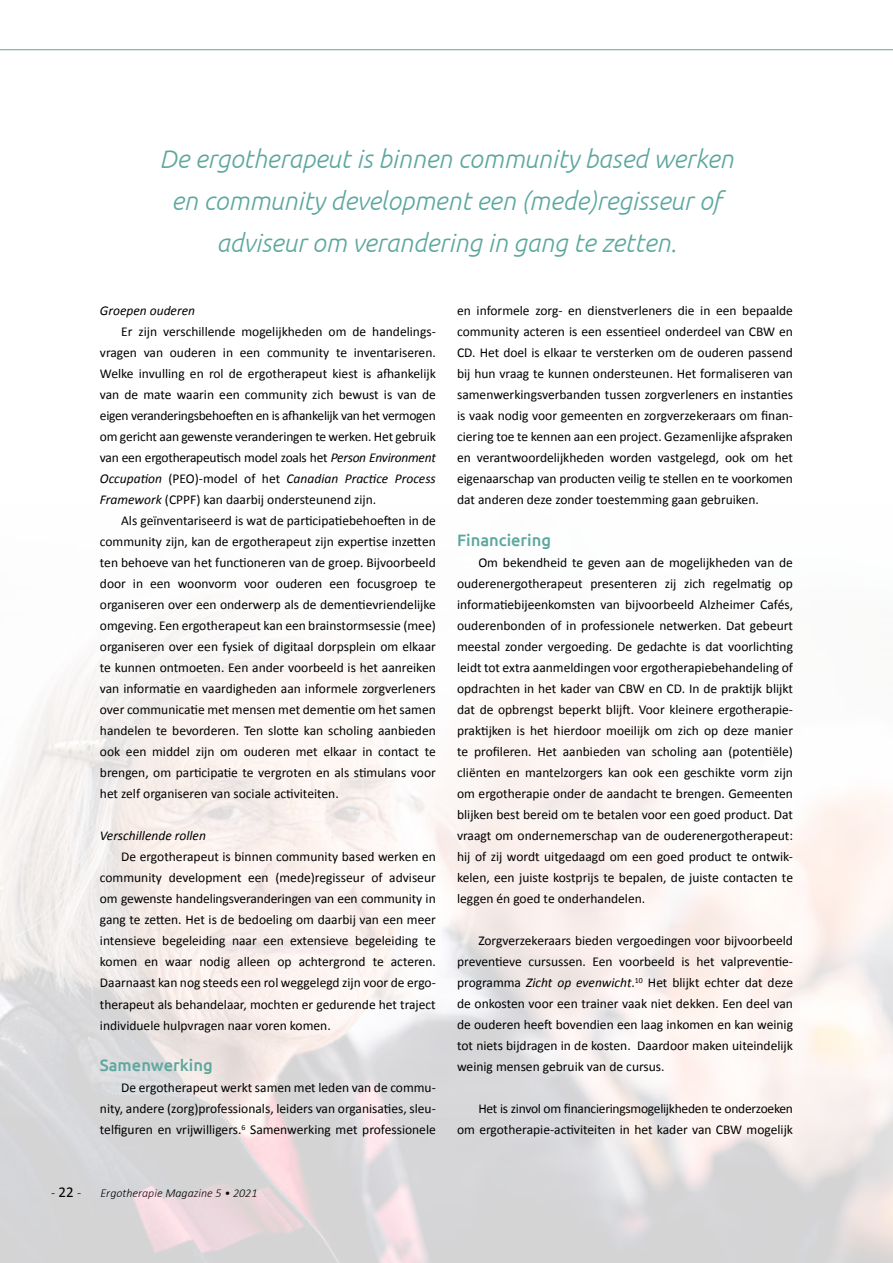
<style>
.page{position:relative;width:893px;height:1263px;background:#fff}
.page>*{position:absolute;margin:0;border:0;box-sizing:border-box;transform-origin:0 0}
.t1{font:italic 300 25.5px/42px "Ubuntu";color:#5ca79e;text-align:center}
.t2{font:500 16.5px "Ubuntu";color:#5ca79e}
.t3{font:13.5px/21px "Calibri";color:#000;text-align:justify}
.t4{font:13.5px/21px "Calibri";letter-spacing:-.02em;color:#000;text-align:right}
.t5{font:italic 13.5px "Calibri";color:#000}
.t6{font:300 13.5px "Calibri";color:#000}
.t7{font:italic 300 12px "Calibri";color:#000}
.s1{font-style:italic}
.s2{font-weight:400;font-size:15px}
</style>
<div class="page">
<hr style="left:0;top:49px;width:893px;height:1px;background:#5ca79e">
<h1 class="t1" style="left:159px;top:137px;width:576px">De ergotherapeut is binnen community based werken en community development een (mede)regisseur of adviseur om verandering in gang te zetten.</h1>
<p class="t5" style="left:100px;top:301px;width:97px">Groepen ouderen</p>
<p class="t3" style="left:100px;top:321px;width:337px;text-indent:21px">Er zijn verschillende mogelijkheden om de handelings&shy;vragen van ouderen in een community te inventariseren.<br>Welke invulling en rol de ergotherapeut kiest is afhankelijk van de mate waarin een community zich bewust is van de eigen veranderingsbehoeften en is afhankelijk van het vermogen om gericht aan gewenste veranderingen te werken. Het gebruik van een ergotherapeutisch model zoals het <span class="s1">Person Environment Occupation</span> (PEO)-model of het <span class="s1">Canadian Practice Process Framework</span> (CPPF) kan daarbij ondersteunend zijn.</p>
<p class="t3" style="left:100px;top:510px;width:337px;text-indent:21px">Als geïnventariseerd is wat de participatiebehoeften in de community zijn, kan de ergotherapeut zijn expertise inzetten ten behoeve van het functioneren van de groep. Bijvoorbeeld door in een woonvorm voor ouderen een focusgroep te organiseren over een onderwerp als de dementievriendelijke omgeving. Een ergotherapeut kan een brainstormsessie (mee) organiseren over een fysiek of digitaal dorpsplein om elkaar te kunnen ontmoeten. Een ander voorbeeld is het aanreiken van informatie en vaardigheden aan informele zorgverleners over communicatie met mensen met dementie om het samen handelen te bevorderen. Ten slotte kan scholing aanbieden ook een middel zijn om ouderen met elkaar in contact te brengen, om participatie te vergroten en als stimulans voor het zelf organiseren van sociale activiteiten.</p>
<p class="t5" style="left:100px;top:826px;width:108px">Verschillende rollen</p>
<p class="t3" style="left:100px;top:846px;width:337px;text-indent:21px">De ergotherapeut is binnen community based werken en community development een (mede)regisseur of adviseur om gewenste handelingsveranderingen van een community in gang te zetten. Het is de bedoeling om daarbij van een meer intensieve begeleiding naar een extensieve begeleiding te komen en waar nodig alleen op achtergrond te acteren.<br>Daarnaast kan nog steeds een rol weggelegd zijn voor de ergo&shy;therapeut als behandelaar, mochten er gedurende het traject individuele hulpvragen naar voren komen.</p>
<p class="t2" style="left:100px;top:1055px;width:114px">Samenwerking</p>
<p class="t3" style="left:100px;top:1077px;width:337px;text-indent:21px">De ergotherapeut werkt samen met leden van de commu&shy;nity, andere (zorg)professionals, leiders van organisaties, sleu&shy;telfiguren en vrijwilligers.<sup>6</sup> Samenwerking met professionele</p>
<p class="t6" style="left:51px;top:1184px;width:32px">-<span class="s2">22</span>-</p>
<p class="t7" style="left:101px;top:1186px;width:158px">Ergotherapie Magazine 5 • 2021</p>
<p class="t3" style="left:457px;top:300px;width:337px">en informele zorg- en dienstverleners die in een bepaalde community acteren is een essentieel onderdeel van CBW en CD. Het doel is elkaar te versterken om de ouderen passend bij hun vraag te kunnen ondersteunen. Het formaliseren van samenwerkingsverbanden tussen zorgverleners en instanties is vaak nodig voor gemeenten en zorgverzekeraars om finan&shy;ciering toe te kennen aan een project. Gezamenlijke afspraken en verantwoordelijkheden worden vastgelegd, ook om het eigenaarschap van producten veilig te stellen en te voorkomen dat anderen deze zonder toestemming gaan gebruiken.</p>
<p class="t2" style="left:457px;top:530px;width:96px">Financiering</p>
<p class="t3" style="left:457px;top:552px;width:337px;text-indent:21px">Om bekendheid te geven aan de mogelijkheden van de ouderenergotherapeut presenteren zij zich regelmatig op informatiebijeenkomsten van bijvoorbeeld Alzheimer Cafés, ouderenbonden of in professionele netwerken. Dat gebeurt meestal zonder vergoeding. De gedachte is dat voorlichting leidt tot extra aanmeldingen voor ergotherapiebehandeling of opdrachten in het kader van CBW en CD. In de praktijk blijkt dat de opbrengst beperkt blijft. Voor kleinere ergotherapie&shy;praktijken is het hierdoor moeilijk om zich op deze manier te profileren. Het aanbieden van scholing aan (potentiële) cliënten en mantelzorgers kan ook een geschikte vorm zijn om ergotherapie onder de aandacht te brengen. Gemeenten blijken best bereid om te betalen voor een goed product. Dat vraagt om ondernemerschap van de ouderenergotherapeut: hij of zij wordt uitgedaagd om een goed product te ontwik&shy;kelen, een juiste kostprijs te bepalen, de juiste contacten te leggen én goed te onderhandelen.</p>
<p class="t3" style="left:457px;top:930px;width:337px;text-indent:21px">Zorgverzekeraars bieden vergoedingen voor bijvoorbeeld preventieve cursussen. Een voorbeeld is het valpreventie&shy;programma <span class="s1">Zicht op evenwicht</span>.<sup>10</sup> Het blijkt echter dat deze de onkosten voor een trainer vaak niet dekken. Een deel van de ouderen heeft bovendien een laag inkomen en kan weinig tot niets bijdragen in de kosten. Daardoor maken uiteindelijk weinig mensen gebruik van de cursus.</p>
<p class="t4" style="left:457px;top:1098px;width:337px">Het is zinvol om financieringsmogelijkheden te onderzoeken<br>om ergotherapie-activiteiten in het kader van CBW mogelijk</p>
</div>
